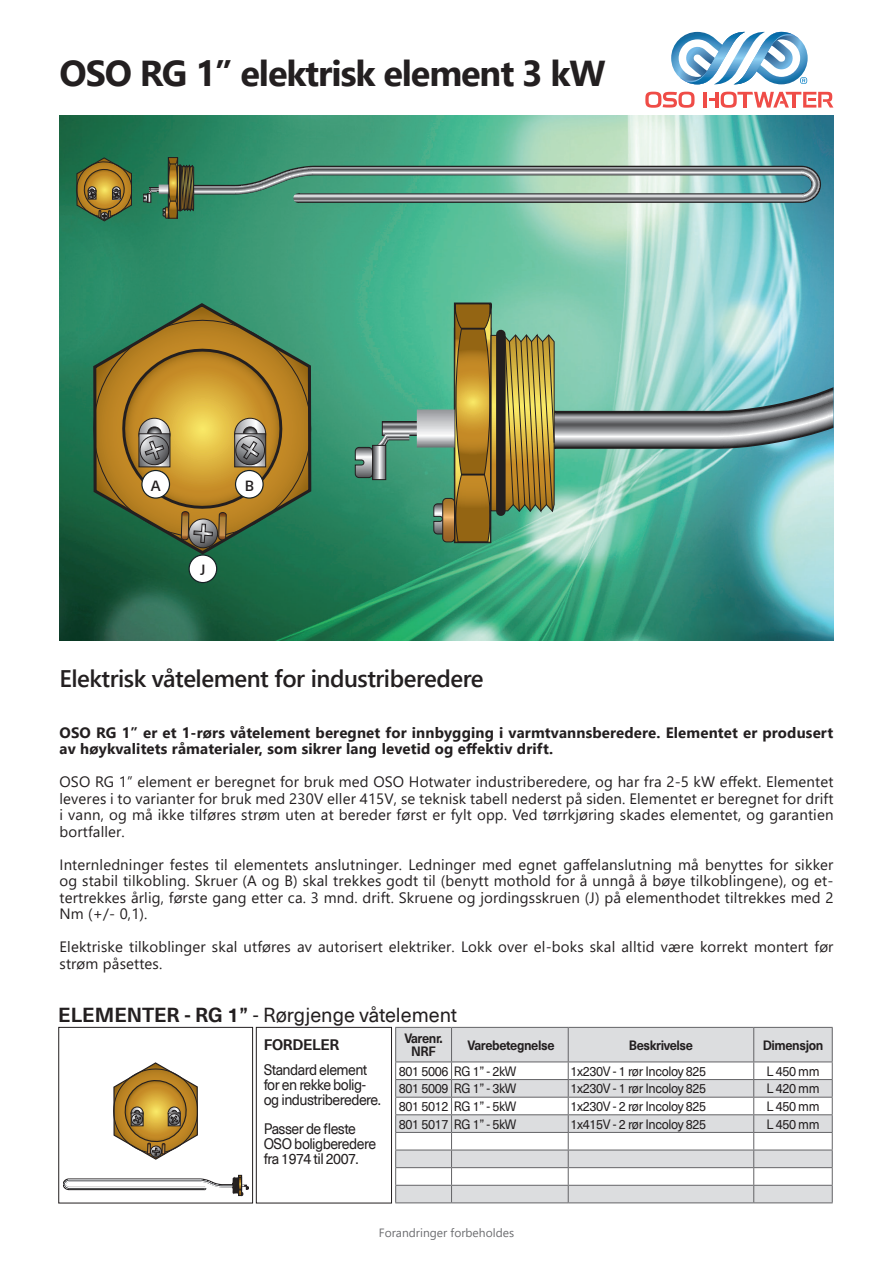
<style>
.page{position:relative;width:893px;height:1263px;background:#fff}
.page>*{position:absolute;margin:0;border:0;box-sizing:border-box;transform-origin:0 0}
.t1{font:700 36px "Segoe UI";letter-spacing:-.03em;color:#231f20}
.t2{font:600 24px "Segoe UI";letter-spacing:-.02em;color:#231f20}
.t3{font:19.8px "Neue Haas Unica Pro";color:#231f20}
.t4{font:15px/16.5px "Segoe UI";letter-spacing:.01em;color:#231f20;text-align:justify}
.t5{font:700 15px/16.5px "Segoe UI";letter-spacing:.01em;color:#231f20}
.t6{font:14.85px/14.9px "Neue Haas Unica Pro";letter-spacing:-.04em;color:#231f20;scale:.95 1}
.t7{font:700 14.85px "Neue Haas Unica Pro";letter-spacing:-.02em;color:#231f20}
.t8{font:500 14.4px "Neue Haas Unica Pro";color:#231f20}
.t9{font:13.2px "Neue Haas Unica Pro";letter-spacing:-.03em;color:#231f20;scale:.95 1}
.t10{font:700 13.2px "Neue Haas Unica Pro";letter-spacing:-.03em;color:#231f20;scale:.95 1}
.t11{font:12px "Segoe UI";color:#6d6e71}
.s1{font-weight:700}
</style>
<div class="page">
<img style="left:60px;top:116px;width:773px;height:525px">
<svg style="left:721px;top:92px;width:112px;height:16px"></svg>
<hr style="left:715px;top:92px;width:3px;height:16px;background:#ef4c47">
<hr style="left:704px;top:92px;width:3px;height:16px;background:#ef4c47">
<svg style="left:709px;top:98px;width:6px;height:3px"></svg>
<svg style="left:645px;top:92px;width:49px;height:16px"></svg>
<svg style="left:671px;top:32px;width:137px;height:52px"></svg>
<svg style="left:170px;top:159px;width:6px;height:57px"></svg>
<div style="left:168px;top:157px;width:10px;height:61px;border:1px solid #231f20"></div>
<svg style="left:170px;top:166px;width:6px;height:33px"></svg>
<div style="left:168px;top:164px;width:10px;height:37px;border:1px solid #231f20"></div>
<svg style="left:176px;top:157px;width:645px;height:61px;background:#74a897"></svg>
<hr style="left:179px;top:165px;width:2px;height:45px;background:#231f20">
<svg style="left:143px;top:157px;width:27px;height:61px;background:#36795b"></svg>
<svg style="left:77px;top:157px;width:55px;height:64px;background:#7d7534"></svg>
<svg style="left:462px;top:305px;width:21px;height:235px;background:#a06e18"></svg>
<svg style="left:462px;top:331px;width:21px;height:141px;background:#be8e29"></svg>
<div style="left:454px;top:328px;width:37px;height:147px;border:2px solid #231f20"></div>
<img style="left:483px;top:302px;width:350px;height:241px">
<div style="left:496px;top:334px;width:10px;height:177px;background:#231f20"></div>
<svg style="left:384px;top:423px;width:33px;height:11px"></svg>
<div style="left:382px;top:421px;width:47px;height:15px;border:1px solid #231f20"></div>
<svg style="left:417px;top:302px;width:45px;height:241px;background:#6aa27c"></svg>
<div style="left:372px;top:445px;width:14px;height:35px;border:1px solid #231f20"></div>
<svg style="left:355px;top:433px;width:54px;height:45px;background:#679685"></svg>
<svg style="left:93px;top:303px;width:218px;height:251px;background:#318663"></svg>
<svg style="left:93px;top:312px;width:218px;height:234px;background:#67773d"></svg>
<svg style="left:115px;top:341px;width:171px;height:213px;background:#9f8438"></svg>
<div style="left:396px;top:1028px;width:436px;height:33px;background:#dcdddf"></div>
<hr style="left:395px;top:1027px;width:57px;height:1px;background:#636366">
<hr style="left:395px;top:1028px;width:1px;height:33px;background:#636366">
<hr style="left:452px;top:1027px;width:116px;height:1px;background:#636366">
<hr style="left:451px;top:1028px;width:1px;height:33px;background:#636366">
<hr style="left:568px;top:1027px;width:186px;height:1px;background:#636366">
<hr style="left:568px;top:1028px;width:1px;height:33px;background:#636366">
<hr style="left:754px;top:1027px;width:79px;height:1px;background:#636366">
<hr style="left:753px;top:1028px;width:1px;height:33px;background:#636366">
<hr style="left:832px;top:1028px;width:1px;height:33px;background:#636366">
<hr style="left:395px;top:1061px;width:57px;height:1px;background:#636366">
<hr style="left:452px;top:1061px;width:116px;height:1px;background:#636366">
<hr style="left:568px;top:1061px;width:186px;height:1px;background:#636366">
<hr style="left:754px;top:1061px;width:79px;height:1px;background:#636366">
<svg style="left:395px;top:1062px;width:438px;height:140px"></svg>
<hr style="left:395px;top:1202px;width:57px;height:1px;background:#636366">
<hr style="left:452px;top:1202px;width:116px;height:1px;background:#636366">
<hr style="left:568px;top:1202px;width:186px;height:1px;background:#636366">
<hr style="left:754px;top:1202px;width:79px;height:1px;background:#636366">
<div style="left:58px;top:1027px;width:195px;height:176px;border:1px solid #231f20"></div>
<div style="left:256px;top:1027px;width:136px;height:176px;border:1px solid #231f20"></div>
<svg style="left:113px;top:1062px;width:85px;height:98px"></svg>
<svg style="left:63px;top:1175px;width:185px;height:20px"></svg>
<div style="left:142px;top:470px;width:27px;height:28px;background:#fff;border-radius:50%"></div>
<div style="left:141px;top:470px;width:29px;height:29px;border:1px solid #152024;border-radius:50%"></div>
<div style="left:236px;top:470px;width:27px;height:28px;background:#fff;border-radius:50%"></div>
<div style="left:235px;top:470px;width:29px;height:29px;border:1px solid #152024;border-radius:50%"></div>
<div style="left:189px;top:555px;width:28px;height:28px;background:#fff;border-radius:50%"></div>
<div style="left:189px;top:554px;width:28px;height:29px;border:1px solid #152024;border-radius:50%"></div>
<p class="t1" style="left:60px;top:39px;width:548px">OSO RG 1” elektrisk element 3 kW</p>
<p class="t8" style="left:151px;top:477px;width:11px">A</p>
<p class="t8" style="left:245px;top:477px;width:11px">B</p>
<p class="t8" style="left:200px;top:561px;width:7px">J</p>
<p class="t2" style="left:60px;top:656px;width:426px">Elektrisk våtelement for industriberedere</p>
<p class="t5" style="left:60px;top:723px;width:775px">OSO RG 1” er et 1-rørs våtelement beregnet for innbygging i varmtvannsberedere. Elementet er produsert av høykvalitets råmaterialer, som sikrer lang levetid og effektiv drift.</p>
<p class="t4" style="left:60px;top:772px;width:775px">OSO RG 1” element er beregnet for bruk med OSO Hotwater industriberedere, og har fra 2-5 kW effekt. Elementet leveres i to varianter for bruk med 230V eller 415V, se teknisk tabell nederst på siden. Elementet er beregnet for drift i vann, og må ikke tilføres strøm uten at bereder først er fylt opp. Ved tørrkjøring skades elementet, og garantien bortfaller.</p>
<p class="t4" style="left:60px;top:855px;width:775px">Internledninger festes til elementets anslutninger. Ledninger med egnet gaffelanslutning må benyttes for sikker og stabil tilkobling. Skruer (A og B) skal trekkes godt til (benytt mothold for å unngå å bøye tilkoblingene), og et&shy;tertrekkes årlig, første gang etter ca. 3 mnd. drift. Skruene og jordingsskruen (J) på elementhodet tiltrekkes med 2<br>Nm (+/- 0,1).</p>
<p class="t4" style="left:60px;top:937px;width:775px">Elektriske tilkoblinger skal utføres av autorisert elektriker. Lokk over el-boks skal alltid være korrekt montert før strøm påsettes.</p>
<p class="t3" style="left:58px;top:1003px;width:400px"><span class="s1">ELEMENTER - RG 1”</span> - Rørgjenge våtelement</p>
<p class="t7" style="left:264px;top:1036px;width:77px">FORDELER</p>
<p class="t6" style="left:264px;top:1062px;width:111px">Standard element for en rekke bolig-</p>
<p class="t6" style="left:264px;top:1092px;width:125px">og industriberedere.</p>
<p class="t6" style="left:264px;top:1122px;width:120px">Passer de fleste<br>OSO boligberedere fra 1974 til 2007.</p>
<p class="t10" style="left:404px;top:1030px;width:42px">Varenr.</p>
<p class="t10" style="left:411px;top:1043px;width:27px">NRF</p>
<p class="t10" style="left:468px;top:1037px;width:93px">Varebetegnelse</p>
<p class="t10" style="left:629px;top:1037px;width:69px">Beskrivelse</p>
<p class="t10" style="left:763px;top:1037px;width:65px">Dimensjon</p>
<p class="t9" style="left:399px;top:1063px;width:125px">801 5006 RG 1” - 2kW</p>
<p class="t9" style="left:571px;top:1063px;width:144px">1x230V - 1 rør Incoloy 825</p>
<p class="t9" style="left:766px;top:1063px;width:57px">L 450 mm</p>
<p class="t9" style="left:399px;top:1081px;width:125px">801 5009 RG 1” - 3kW</p>
<p class="t9" style="left:571px;top:1081px;width:144px">1x230V - 1 rør Incoloy 825</p>
<p class="t9" style="left:766px;top:1081px;width:57px">L 420 mm</p>
<p class="t9" style="left:399px;top:1098px;width:125px">801 5012 RG 1” - 5kW</p>
<p class="t9" style="left:571px;top:1098px;width:144px">1x230V - 2 rør Incoloy 825</p>
<p class="t9" style="left:766px;top:1098px;width:57px">L 450 mm</p>
<p class="t9" style="left:399px;top:1116px;width:125px">801 5017 RG 1” - 5kW</p>
<p class="t9" style="left:571px;top:1116px;width:144px">1x415V - 2 rør Incoloy 825</p>
<p class="t9" style="left:766px;top:1116px;width:57px">L 450 mm</p>
<p class="t11" style="left:379px;top:1221px;width:137px">Forandringer forbeholdes</p>
</div>
